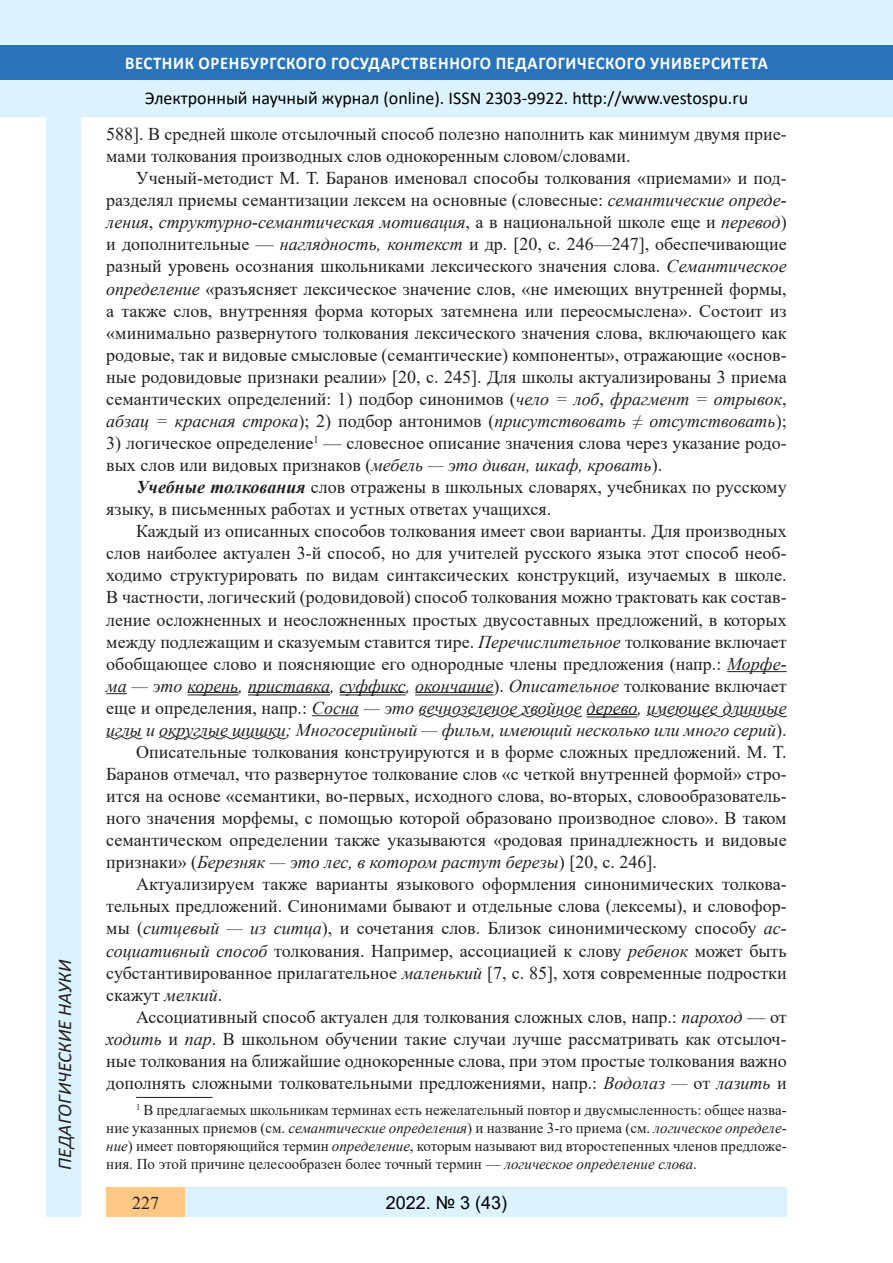
<style>
.page{position:relative;width:893px;height:1263px;background:#fff}
.page>*{position:absolute;margin:0;border:0;box-sizing:border-box;transform-origin:0 0}
.t1{font:italic 19.5px "Calibri";color:#231f20}
.Стиль2{font:18px/22px "Times New Roman";color:#231f20;text-align:justify}
.t2{font:18px "Calibri";color:#000}
.t3{font:700 18px "Calibri";letter-spacing:.04em;color:#fff;scale:.93 1}
.t4{font:18px "Arial";color:#000}
.t5{font:700 18px "Book Antiqua";color:#000}
.литература{font:15px/18px "Times New Roman";color:#231f20;text-align:justify}
.s1{font-style:italic}
.s2{font-weight:700;font-style:italic}
</style>
<div class="page">
<div style="left:0;top:0;width:893px;height:116px;background:#dcf2fc"></div>
<div style="left:0;top:45px;width:893px;height:34px;background:#2873ba"></div>
<div style="left:47px;top:116px;width:34px;height:1101px;background:#dcf2fc"></div>
<div style="left:106px;top:1188px;width:681px;height:29px;background:#dcf2fc"></div>
<div style="left:106px;top:1188px;width:79px;height:29px;background:#fdc784"></div>
<hr style="left:727px;top:671px;width:60px;height:1px;background:#231f20">
<svg style="left:106px;top:693px;width:21px;height:1px"></svg>
<hr style="left:188px;top:692px;width:50px;height:1px;background:#231f20">
<hr style="left:188px;top:695px;width:50px;height:1px;background:#231f20">
<hr style="left:248px;top:692px;width:82px;height:1px;background:#231f20">
<hr style="left:248px;top:695px;width:82px;height:1px;background:#231f20">
<hr style="left:340px;top:692px;width:66px;height:1px;background:#231f20">
<hr style="left:340px;top:695px;width:66px;height:1px;background:#231f20">
<hr style="left:415px;top:692px;width:78px;height:1px;background:#231f20">
<hr style="left:415px;top:695px;width:78px;height:1px;background:#231f20">
<hr style="left:312px;top:715px;width:47px;height:1px;background:#231f20">
<svg style="left:418px;top:714px;width:164px;height:4px"></svg>
<hr style="left:587px;top:714px;width:50px;height:1px;background:#231f20">
<hr style="left:587px;top:717px;width:50px;height:1px;background:#231f20">
<svg style="left:646px;top:714px;width:141px;height:4px"></svg>
<svg style="left:106px;top:736px;width:37px;height:4px"></svg>
<svg style="left:159px;top:736px;width:127px;height:4px"></svg>
<hr style="left:136px;top:1097px;width:77px;height:1px;background:#231f20">
<p class="t1" style="left:51px;top:1179px;width:279px;rotate:-90deg">03.00.00 Б ОЛОГИЧЕСКИЕ НАУКИ</p>
<p class="t1" style="left:51px;top:1170px;width:211px;rotate:-90deg">ПЕДАГОГИЧЕСКИЕ НАУКИ</p>
<p class="t3" style="left:125px;top:50px;width:693px">ВЕСТНИК ОРЕНБУРГСКОГО ГОСУДАРСТВЕННОГО ПЕДАГОГИЧЕСКОГО УНИВЕРСИТЕТА</p>
<p class="t2" style="left:145px;top:85px;width:605px">Электронный научный журнал (online). ISSN 2303-9922. http://www.vestospu.ru</p>
<p class="t2" style="left:388px;top:85px;width:13px">O</p>
<p class="t2" style="left:583px;top:85px;width:13px">t</p>
<p class="Стиль2" style="left:106px;top:122px;width:682px">588]. В средней школе отсылочный способ полезно наполнить как минимум двумя прие&shy;мами толкования производных слов однокоренным словом/словами.</p>
<p class="Стиль2" style="left:106px;top:167px;width:682px;text-indent:30px">Ученый-методист М. Т. Баранов именовал способы толкования «приемами» и под&shy;разделял приемы семантизации лексем на основные (словесные: <span class="s1">семантические опреде&shy;ления</span>, <span class="s1">структурно-семантическая мотивация</span>, а в национальной школе еще и <span class="s1">перевод</span>) и дополнительные — <span class="s1">наглядность, контекст</span> и др. [20, с. 246—247], обеспечивающие разный уровень осознания школьниками лексического значения слова. <span class="s1">Семантическое определение</span> «разъясняет лексическое значение слов, «не имеющих внутренней формы, а также слов, внутренняя форма которых затемнена или переосмыслена». Состоит из «минимально развернутого толкования лексического значения слова, включающего как родовые, так и видовые смысловые (семантические) компоненты», отражающие «основ&shy;ные родовидовые признаки реалии» [20, с. 245]. Для школы актуализированы 3 приема семантических определений: 1) подбор синонимов (<span class="s1">чело = лоб</span>, <span class="s1">фрагмент = отрывок</span>, <span class="s1">абзац = красная строка</span>); 2) подбор антонимов (<span class="s1">присутствовать ≠ отсутствовать</span>);</p>
<p class="Стиль2" style="left:106px;top:431px;width:682px">3) логическое определение<sup>1</sup> — словесное описание значения слова через указание родо&shy;вых слов или видовых признаков (<span class="s1">мебель — это диван, шкаф, кровать</span>).</p>
<p class="Стиль2" style="left:106px;top:475px;width:682px;text-indent:30px"><span class="s2">Учебные толкования</span> слов отражены в школьных словарях, учебниках по русскому языку, в письменных работах и устных ответах учащихся.</p>
<p class="Стиль2" style="left:106px;top:520px;width:682px;text-indent:30px">Каждый из описанных способов толкования имеет свои варианты. Для производных слов наиболее актуален 3-й способ, но для учителей русского языка этот способ необ&shy;ходимо структурировать по видам синтаксических конструкций, изучаемых в школе.<br>В частности, логический (родовидовой) способ толкования можно трактовать как состав&shy;ление осложненных и неосложненных простых двусоставных предложений, в которых между подлежащим и сказуемым ставится тире. <span class="s1">Перечислительное</span> толкование включает обобщающее слово и поясняющие его однородные члены предложения (напр.: <span class="s1">Морфе&shy;ма — это корень, приставка, суффикс, окончание</span>). <span class="s1">Описательное</span> толкование включает еще и определения, напр.: <span class="s1">Сосна — это вечнозеленое хвойное дерево, имеющее длинные иглы и округлые шишки; Многосерийный — фильм, имеющий несколько или много серий</span>).</p>
<p class="Стиль2" style="left:106px;top:740px;width:682px;text-indent:30px">Описательные толкования конструируются и в форме сложных предложений. М. Т.<br>Баранов отмечал, что развернутое толкование слов «с четкой внутренней формой» стро&shy;ится на основе «семантики, во-первых, исходного слова, во-вторых, словообразователь&shy;ного значения морфемы, с помощью которой образовано производное слово». В таком семантическом определении также указываются «родовая принадлежность и видовые признаки» (<span class="s1">Березняк — это лес, в котором растут березы</span>) [20, с. 246].</p>
<p class="Стиль2" style="left:106px;top:873px;width:682px;text-indent:30px">Актуализируем также варианты языкового оформления синонимических толкова&shy;тельных предложений. Синонимами бывают и отдельные слова (лексемы), и словофор&shy;мы (<span class="s1">ситцевый — из ситца</span>), и сочетания слов. Близок синонимическому способу <span class="s1">ас&shy;социативный способ</span> толкования. Например, ассоциацией к слову <span class="s1">ребенок</span> может быть субстантивированное прилагательное <span class="s1">маленький</span> [7, с. 85], хотя современные подростки скажут <span class="s1">мелкий</span>.</p>
<p class="Стиль2" style="left:106px;top:1005px;width:682px;text-indent:30px">Ассоциативный способ актуален для толкования сложных слов, напр.: <span class="s1">пароход</span> — от <span class="s1">ходить</span> и <span class="s1">пар</span>. В школьном обучении такие случаи лучше рассматривать как отсылоч&shy;ные толкования на ближайшие однокоренные слова, при этом простые толкования важно дополнять сложными толковательными предложениями, напр.: <span class="s1">Водолаз —</span> от <span class="s1">лазить</span> и</p>
<p class="литература" style="left:106px;top:1101px;width:682px;text-indent:30px"><sup>1</sup> В предлагаемых школьникам терминах есть нежелательный повтор и двусмысленность: общее назва&shy;ние указанных приемов (см. <span class="s1">семантические определения</span>) и название 3-го приема (см. <span class="s1">логическое определе&shy;ние</span>) имеет повторяющийся термин <span class="s1">определение</span>, которым называют вид второстепенных членов предложе&shy;ния. По этой причине целесообразен более точный термин — <span class="s1">логическое определение слова</span>.</p>
<p class="Стиль2" style="left:132px;top:1191px;width:28px">227</p>
<p class="t5" style="left:390px;top:1190px;width:37px">2018</p>
<p class="t5" style="left:460px;top:1190px;width:45px">2 26)</p>
<p class="t4" style="left:386px;top:1190px;width:123px">2022. № 3 (43)</p>
</div>
